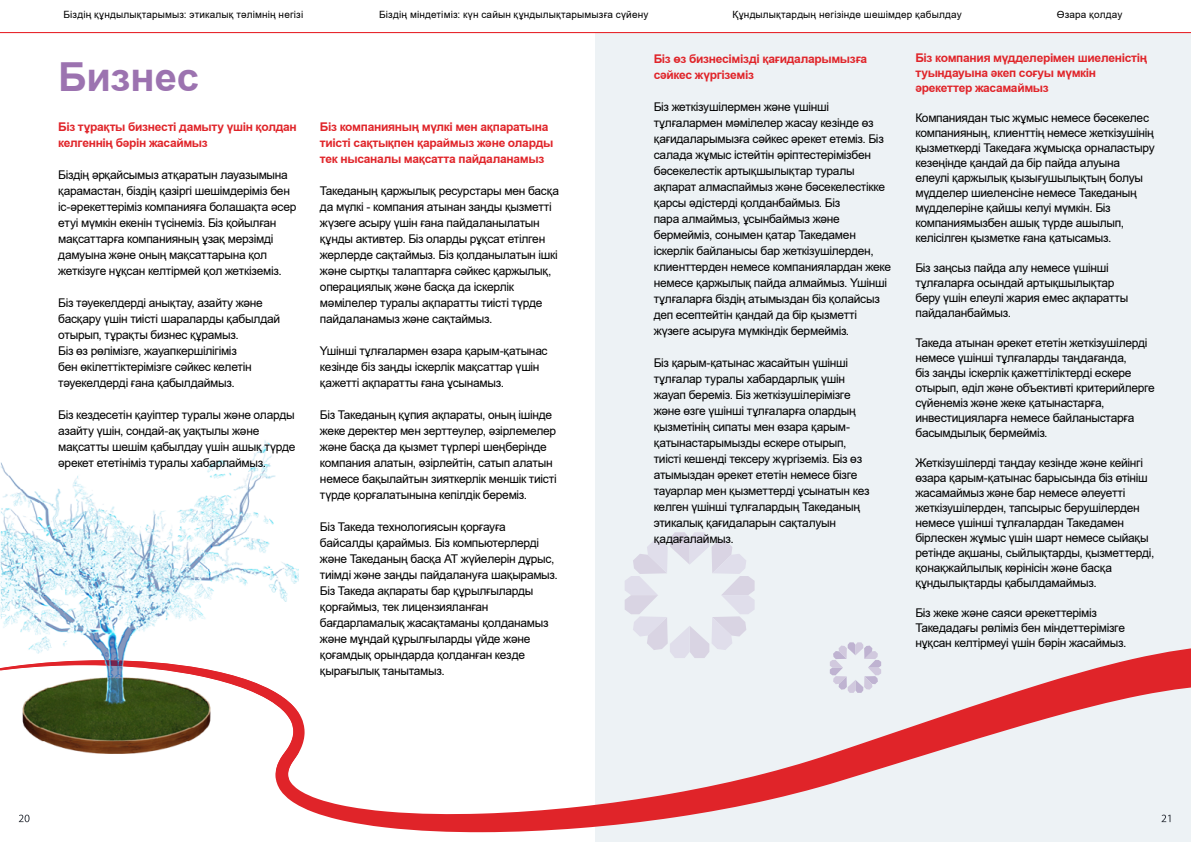
<style>
.page{position:relative;width:1191px;height:842px;background:#fff}
.page>*{position:absolute;margin:0;border:0;box-sizing:border-box;transform-origin:0 0}
.t1{font:700 40px "KZ Arial";letter-spacing:-.005em;color:#9c73b0}
.t2{font:12px/16px "KZ Arial";letter-spacing:-.025em;color:#000}
.t3{font:700 12px/16px "KZ Arial";letter-spacing:-.025em;color:#e02429}
.t4{font:10px "KZ Arial";letter-spacing:.015em;color:#000}
</style>
<div class="page">
<div style="left:595px;top:16px;width:596px;height:826px;background:#edf2f5"></div>
<svg style="left:848px;top:642px;width:15px;height:2px"></svg>
<svg style="left:625px;top:532px;width:129px;height:112px"></svg>
<svg style="left:18px;top:644px;width:1173px;height:188px"></svg>
<img style="left:1px;top:440px;width:298px;height:220px">
<img style="left:1px;top:660px;width:298px;height:120px">
<svg style="left:19px;top:815px;width:11px;height:7px"></svg>
<svg style="left:1161px;top:815px;width:9px;height:7px"></svg>
<div style="left:0;top:16px;width:1191px;height:17px;background:#fff"></div>
<p class="t4" style="left:63px;top:8px;width:241px">Біздің құндылықтарымыз: этикалық тәлімнің негізі</p>
<p class="t4" style="left:379px;top:8px;width:270px">Біздің міндетіміз: күн сайын құндылықтарымызға сүйену</p>
<p class="t4" style="left:732px;top:8px;width:231px">Құндылықтардың негізінде шешімдер қабылдау</p>
<p class="t4" style="left:1056px;top:8px;width:67px">Өзара қолдау</p>
<h1 class="t1" style="left:58px;top:50px;width:142px">Бизнес</h1>
<p class="t3" style="left:58px;top:119px;width:240px">Біз тұрақты бизнесті дамыту үшін қолдан келгеннің бәрін жасаймыз</p>
<p class="t2" style="left:58px;top:166px;width:240px">Біздің әрқайсымыз атқаратын лауазымына қарамастан, біздің қазіргі шешімдеріміз бен іс-әрекеттеріміз компанияға болашақта әсер етуі мүмкін екенін түсінеміз. Біз қойылған мақсаттарға компанияның ұзақ мерзімді дамуына және оның мақсаттарына қол жеткізуге нұқсан келтірмей қол жеткіземіз.</p>
<p class="t2" style="left:58px;top:294px;width:223px">Біз тәуекелдерді анықтау, азайту және басқару үшін тиісті шараларды қабылдай отырып, тұрақты бизнес құрамыз.<br>Біз өз рөлімізге, жауапкершілігіміз<br>бен өкілеттіктерімізге сәйкес келетін тәуекелдерді ғана қабылдаймыз.</p>
<p class="t2" style="left:58px;top:406px;width:239px">Біз кездесетін қауіптер туралы және оларды азайту үшін, сондай-ақ уақтылы және мақсатты шешім қабылдау үшін ашық түрде әрекет ететініміз туралы хабарлаймыз.</p>
<p class="t3" style="left:320px;top:119px;width:235px">Біз компанияның мүлкі мен ақпаратына тиісті сақтықпен қараймыз және оларды тек нысаналы мақсатта пайдаланамыз</p>
<p class="t2" style="left:320px;top:182px;width:240px">Такеданың қаржылық ресурстары мен басқа да мүлкі - компания атынан заңды қызметті жүзеге асыру үшін ғана пайдаланылатын құнды активтер. Біз оларды рұқсат етілген жерлерде сақтаймыз. Біз қолданылатын ішкі және сыртқы талаптарға сәйкес қаржылық, операциялық және басқа да іскерлік мәмілелер туралы ақпаратты тиісті түрде пайдаланамыз және сақтаймыз.</p>
<p class="t2" style="left:320px;top:342px;width:229px">Үшінші тұлғалармен өзара қарым-қатынас кезінде біз заңды іскерлік мақсаттар үшін қажетті ақпаратты ғана ұсынамыз.</p>
<p class="t2" style="left:320px;top:406px;width:238px">Біз Такеданың құпия ақпараты, оның ішінде жеке деректер мен зерттеулер, әзірлемелер және басқа да қызмет түрлері шеңберінде компания алатын, әзірлейтін, сатып алатын немесе бақылайтын зияткерлік меншік тиісті түрде қорғалатынына кепілдік береміз.</p>
<p class="t2" style="left:320px;top:518px;width:239px">Біз Такеда технологиясын қорғауға байсалды қараймыз. Біз компьютерлерді және Такеданың басқа АТ жүйелерін дұрыс, тиімді және заңды пайдалануға шақырамыз.<br>Біз Такеда ақпараты бар құрылғыларды қорғаймыз, тек лицензияланған бағдарламалық жасақтаманы қолданамыз және мұндай құрылғыларды үйде және қоғамдық орындарда қолданған кезде қырағылық танытамыз.</p>
<p class="t3" style="left:654px;top:51px;width:215px">Біз өз бизнесімізді қағидаларымызға сәйкес жүргіземіз</p>
<p class="t2" style="left:654px;top:98px;width:239px">Біз жеткізушілермен және үшінші тұлғалармен мәмілелер жасау кезінде өз қағидаларымызға сәйкес әрекет етеміз. Біз салада жұмыс істейтін әріптестерімізбен бәсекелестік артықшылықтар туралы ақпарат алмаспаймыз және бәсекелестікке қарсы әдістерді қолданбаймыз. Біз<br>пара алмаймыз, ұсынбаймыз және бермейміз, сонымен қатар Такедамен іскерлік байланысы бар жеткізушілерден, клиенттерден немесе компаниялардан жеке немесе қаржылық пайда алмаймыз. Үшінші тұлғаларға біздің атымыздан біз қолайсыз деп есептейтін қандай да бір қызметті жүзеге асыруға мүмкіндік бермейміз.</p>
<p class="t2" style="left:654px;top:354px;width:217px">Біз қарым-қатынас жасайтын үшінші тұлғалар туралы хабардарлық үшін жауап береміз. Біз жеткізушілерімізге және өзге үшінші тұлғаларға олардың қызметінің сипаты мен өзара қарым&shy;қатынастарымызды ескере отырып, тиісті кешенді тексеру жүргіземіз. Біз өз атымыздан әрекет ететін немесе бізге тауарлар мен қызметтерді ұсынатын кез келген үшінші тұлғалардың Такеданың этикалық қағидаларын сақталуын қадағалаймыз.</p>
<p class="t3" style="left:915px;top:51px;width:233px;line-height:15px">Біз компания мүдделерімен шиеленістің туындауына әкеп соғуы мүмкін әрекеттер жасамаймыз</p>
<p class="t2" style="left:915px;top:111px;width:241px;line-height:15px">Компаниядан тыс жұмыс немесе бәсекелес компанияның, клиенттің немесе жеткізушінің қызметкерді Такедаға жұмысқа орналастыру кезеңінде қандай да бір пайда алуына елеулі қаржылық қызығушылықтың болуы мүдделер шиеленсіне немесе Такеданың мүдделеріне қайшы келуі мүмкін. Біз компаниямызбен ашық түрде ашылып, келісілген қызметке ғана қатысамыз.</p>
<p class="t2" style="left:915px;top:261px;width:214px;line-height:15px">Біз заңсыз пайда алу немесе үшінші тұлғаларға осындай артықшылықтар беру үшін елеулі жария емес ақпаратты пайдаланбаймыз.</p>
<p class="t2" style="left:915px;top:336px;width:241px;line-height:15px">Такеда атынан әрекет ететін жеткізушілерді немесе үшінші тұлғаларды таңдағанда,<br>біз заңды іскерлік қажеттіліктерді ескере отырып, әділ және объективті критерийлерге сүйенеміз және жеке қатынастарға, инвестицияларға немесе байланыстарға басымдылық бермейміз.</p>
<p class="t2" style="left:915px;top:456px;width:240px;line-height:15px">Жеткізушілерді таңдау кезінде және кейінгі өзара қарым-қатынас барысында біз өтініш жасамаймыз және бар немесе әлеуетті жеткізушілерден, тапсырыс берушілерден немесе үшінші тұлғалардан Такедамен бірлескен жұмыс үшін шарт немесе сыйақы ретінде ақшаны, сыйлықтарды, қызметтерді, қонақжайлылық көрінісін және басқа құндылықтарды қабылдамаймыз.</p>
<p class="t2" style="left:915px;top:606px;width:212px;line-height:15px">Біз жеке және саяси әрекеттеріміз<br>Такедадағы рөліміз бен міндеттерімізге нұқсан келтірмеуі үшін бәрін жасаймыз.</p>
</div>
